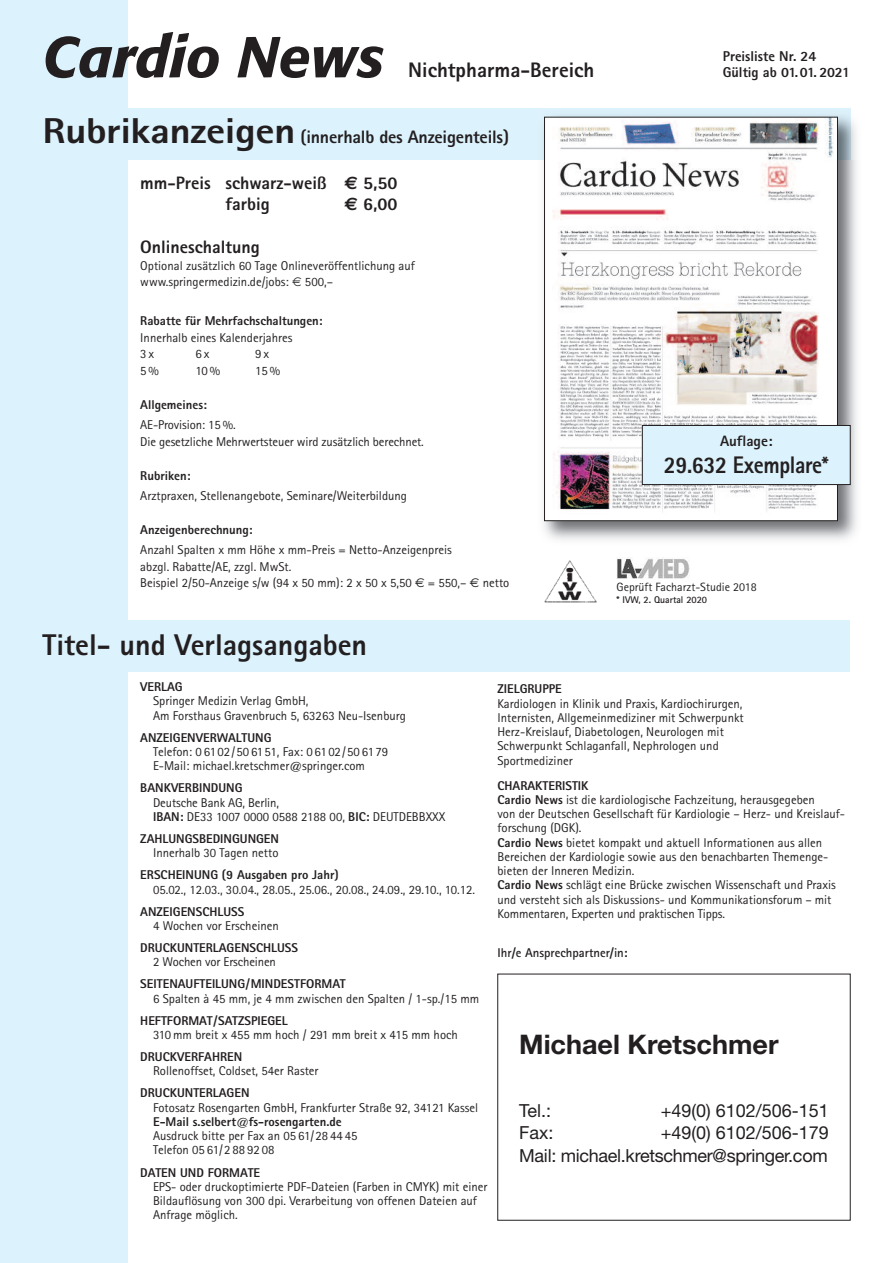
<style>
.page{position:relative;width:893px;height:1263px;background:#fff}
.page>*{position:absolute;margin:0;border:0;box-sizing:border-box;transform-origin:0 0}
.t1{font:italic 500 57px "Formata";color:#231f20}
.t2{font:800 30px "Rotis Sans Serif";color:#231f20}
.t3{font:700 27px "Helvetica Neue";color:#231f20}
.t4{font:800 24px "Rotis Sans Serif";letter-spacing:-.015em;color:#231f20;scale:.9 1}
.t5{font:800 21px "Rotis Sans Serif";color:#231f20}
.t6{font:800 18px/21px "Rotis Sans Serif";color:#231f20}
.t7{font:18px/22.5px "Helvetica Neue";letter-spacing:-.015em;color:#231f20;text-align:right}
.t8{font:800 15px "Rotis Sans Serif";color:#231f20}
.t9{font:800 14.25px/16.5px "Rotis Sans Serif";color:#231f20}
.t10{font:12.75px/14.2px "Rotis Sans Serif";color:#231f20}
.t11{font:800 12.75px "Rotis Sans Serif";color:#231f20}
.t12{font:700 12.75px "Rotis Sans Serif";color:#231f20}
.t13{font:12px "Rotis Sans Serif";color:#231f20}
.t14{font:700 9.75px "Rotis Sans Serif";color:#231f20}
.s1{font-size:36px}
.s2{font-family:"Euro Sans";font-weight:700}
.s3{font-family:"Euro Sans"}
.s4{font-weight:800}
</style>
<div class="page">
<div style="left:0;top:0;width:128px;height:1263px;background:#dcf2fc"></div>
<div style="left:43px;top:108px;width:807px;height:51px;background:#dcf2fc"></div>
<img style="left:536px;top:109px;width:321px;height:431px">
<div style="left:544px;top:117px;width:293px;height:404px;background:#fff"></div>
<img style="left:553px;top:119px;width:280px;height:394px">
<div style="left:544px;top:117px;width:294px;height:404px;border:1px solid #231f20"></div>
<div style="left:642px;top:425px;width:208px;height:60px;background:#dcf2fc"></div>
<div style="left:642px;top:425px;width:208px;height:60px;border:1px solid #231f20"></div>
<div style="left:617px;top:557px;width:74px;height:24px;background:linear-gradient(to right,#fff,#fff)"></div>
<img style="left:617px;top:557px;width:73px;height:21px">
<img style="left:544px;top:560px;width:53px;height:43px">
<div style="left:43px;top:621px;width:807px;height:51px;background:#dcf2fc"></div>
<h1 class="t1" style="left:43px;top:33px;width:343px">Cardio News</h1>
<h3 class="t5" style="left:408px;top:63px;width:188px">Nichtpharma-Bereich</h3>
<p class="t9" style="left:723px;top:49px;width:129px">Preisliste Nr. 24<br>Gültig ab 01.01. 2021</p>
<h3 class="t6" style="left:43px;top:128px;width:468px"><span class="s1">Rubrikanzeigen</span> (innerhalb des Anzeigenteils)</h3>
<h3 class="t6" style="left:225px;top:174px;width:174px;text-indent:-85px">mm-Preis schwarz-weiß <span class="s2">€</span> 5,50 farbig</h3>
<h3 class="t6" style="left:344px;top:195px;width:55px"><span class="s2">€</span> 6,00</h3>
<h3 class="t6" style="left:140px;top:239px;width:121px">Onlineschaltung</h3>
<p class="t10" style="left:140px;top:259px;width:276px;line-height:16.5px">Optional zusätzlich 60 Tage Onlineveröffentlichung auf www.springermedizin.de/jobs:</p>
<p class="t10" style="left:305px;top:276px;width:30px">500,–</p>
<p class="t11" style="left:140px;top:317px;width:184px">Rabatte für Mehrfachschaltungen:</p>
<p class="t10" style="left:140px;top:331px;width:154px;line-height:16.5px">Innerhalb eines Kalenderjahres<br>3x</p>
<p class="t10" style="left:196px;top:348px;width:15px">6x</p>
<p class="t10" style="left:255px;top:348px;width:15px">9x</p>
<p class="t10" style="left:140px;top:365px;width:20px">5%</p>
<p class="t10" style="left:196px;top:365px;width:26px">10%</p>
<p class="t10" style="left:255px;top:365px;width:27px">15%</p>
<p class="t11" style="left:140px;top:401px;width:68px">Allgemeines:</p>
<p class="t10" style="left:140px;top:418px;width:285px;line-height:16.5px">AE-Provision: 15 %.<br>Die gesetzliche Mehrwertsteuer wird zusätzlich berechnet.</p>
<p class="t11" style="left:140px;top:471px;width:52px">Rubriken:</p>
<p class="t10" style="left:140px;top:490px;width:268px">Arztpraxen, Stellenangebote, Seminare/Weiterbildung</p>
<p class="t11" style="left:140px;top:525px;width:114px">Anzeigenberechnung:</p>
<p class="t10" style="left:140px;top:543px;width:371px;line-height:16.5px">Anzahl Spalten x mm Höhe x mm-Preis = Netto-Anzeigenpreis<br>abzgl. Rabatte/AE, zzgl. MwSt.<br>Beispiel 2/50-Anzeige s/w (94 x 50 mm): 2 x 50 x 5,50 <span class="s3">€</span> = 550,– <span class="s3">€</span> netto</p>
<h2 class="t2" style="left:43px;top:634px;width:326px">Titel- und Verlagsangaben</h2>
<p class="t8" style="left:720px;top:435px;width:54px">Auflage:</p>
<h3 class="t4" style="left:664px;top:456px;width:185px">29.632 Exemplare*</h3>
<p class="t13" style="left:617px;top:583px;width:142px">Geprüft Facharzt-Studie 2018</p>
<p class="t14" style="left:617px;top:596px;width:92px">* IVW, 2. Quartal 2020</p>
<p class="t11" style="left:140px;top:682px;width:44px">VERLAG</p>
<p class="t10" style="left:153px;top:695px;width:254px">Springer Medizin Verlag GmbH,<br>Am Forsthaus Gravenbruch 5, 63263 Neu-Isenburg</p>
<p class="t11" style="left:140px;top:733px;width:133px">ANZEIGENVERWALTUNG</p>
<p class="t10" style="left:153px;top:746px;width:237px">Telefon: 0 6102/50 6151, Fax: 0 6102/50 6179<br>E-Mail: michael.kretschmer@springer.com</p>
<p class="t11" style="left:140px;top:783px;width:104px">BANKVERBINDUNG</p>
<p class="t10" style="left:153px;top:796px;width:294px">Deutsche Bank AG, Berlin,<br><span class="s4">IBAN:</span> DE33 1007 0000 0588 2188 00, <span class="s4">BIC:</span> DEUTDEBBXXX</p>
<p class="t11" style="left:140px;top:834px;width:140px">ZAHLUNGSBEDINGUNGEN</p>
<p class="t10" style="left:153px;top:847px;width:127px">Innerhalb 30 Tagen netto</p>
<p class="t11" style="left:140px;top:870px;width:200px">ERSCHEINUNG (9 Ausgaben pro Jahr)</p>
<p class="t10" style="left:153px;top:883px;width:324px">05.02., 12.03., 30.04., 28.05., 25.06., 20.08., 24.09., 29.10., 10.12.</p>
<p class="t11" style="left:140px;top:907px;width:106px">ANZEIGENSCHLUSS</p>
<p class="t10" style="left:153px;top:920px;width:127px">4 Wochen vor Erscheinen</p>
<p class="t11" style="left:140px;top:943px;width:159px">DRUCKUNTERLAGENSCHLUSS</p>
<p class="t10" style="left:153px;top:956px;width:124px">2 Wochen vor Erscheinen</p>
<p class="t11" style="left:140px;top:979px;width:207px">SEITENAUFTEILUNG/MINDESTFORMAT</p>
<p class="t10" style="left:153px;top:992px;width:328px">6 Spalten à 45 mm, je 4 mm zwischen den Spalten / 1-sp./15 mm</p>
<p class="t11" style="left:140px;top:1016px;width:149px">HEFTFORMAT/SATZSPIEGEL</p>
<p class="t10" style="left:153px;top:1029px;width:306px">310 mm breit x 455 mm hoch / 291 mm breit x 415 mm hoch</p>
<p class="t11" style="left:140px;top:1052px;width:103px">DRUCKVERFAHREN</p>
<p class="t10" style="left:153px;top:1065px;width:167px">Rollenoffset, Coldset, 54er Raster</p>
<p class="t11" style="left:140px;top:1089px;width:111px">DRUCKUNTERLAGEN</p>
<p class="t10" style="left:153px;top:1101px;width:327px">Fotosatz Rosengarten GmbH, Frankfurter Straße 92, 34121 Kassel</p>
<p class="t11" style="left:153px;top:1117px;width:190px">E-Mail s.selbert@fs-rosengarten.de</p>
<p class="t10" style="left:153px;top:1130px;width:206px">Ausdruck bitte per Fax an 05 61/28 44 45<br>Telefon 05 61/2 88 92 08</p>
<p class="t11" style="left:140px;top:1168px;width:121px">DATEN UND FORMATE</p>
<p class="t10" style="left:153px;top:1181px;width:336px">EPS- oder druckoptimierte PDF-Dateien (Farben in CMYK) mit einer<br>Bildauflösung von 300 dpi. Verarbeitung von offenen Dateien auf<br>Anfrage möglich.</p>
<p class="t11" style="left:497px;top:685px;width:66px">ZIELGRUPPE</p>
<p class="t10" style="left:497px;top:697px;width:248px">Kardiologen in Klinik und Praxis, Kardiochirurgen, Internisten, Allgemeinmediziner mit Schwerpunkt Herz-Kreislauf, Diabetologen, Neurologen mit Schwerpunkt Schlaganfall, Nephrologen und Sportmediziner</p>
<p class="t10" style="left:497px;top:779px;width:349px"><span class="s4">CHARAKTERISTIK<br>Cardio News</span> ist die kardiologische Fachzeitung, herausgegeben<br>von der Deutschen Gesellschaft für Kardiologie – Herz- und Kreislauf&shy;forschung (DGK).<br><span class="s4">Cardio News</span> bietet kompakt und aktuell Informationen aus allen Bereichen der Kardiologie sowie aus den benachbarten Themenge&shy;bieten der Inneren Medizin.<br><span class="s4">Cardio News</span> schlägt eine Brücke zwischen Wissenschaft und Praxis und versteht sich als Diskussions- und Kommunikationsforum – mit Kommentaren, Experten und praktischen Tipps.</p>
<p class="t12" style="left:497px;top:948px;width:132px">Ihr/e Ansprechpartner/in:</p>
<h3 class="t3" style="left:519px;top:1034px;width:261px">Michael Kretschmer</h3>
<h3 class="t7" style="left:519px;top:1101px;width:33px">Tel.:</h3>
<h3 class="t7" style="left:661px;top:1101px;width:169px">+49(0) 6102/506-151</h3>
<h3 class="t7" style="left:519px;top:1123px;width:36px">Fax:</h3>
<h3 class="t7" style="left:519px;top:1123px;width:311px">+49(0) 6102/506-179<br>Mail: michael.kretschmer@springer.com</h3>
</div>
